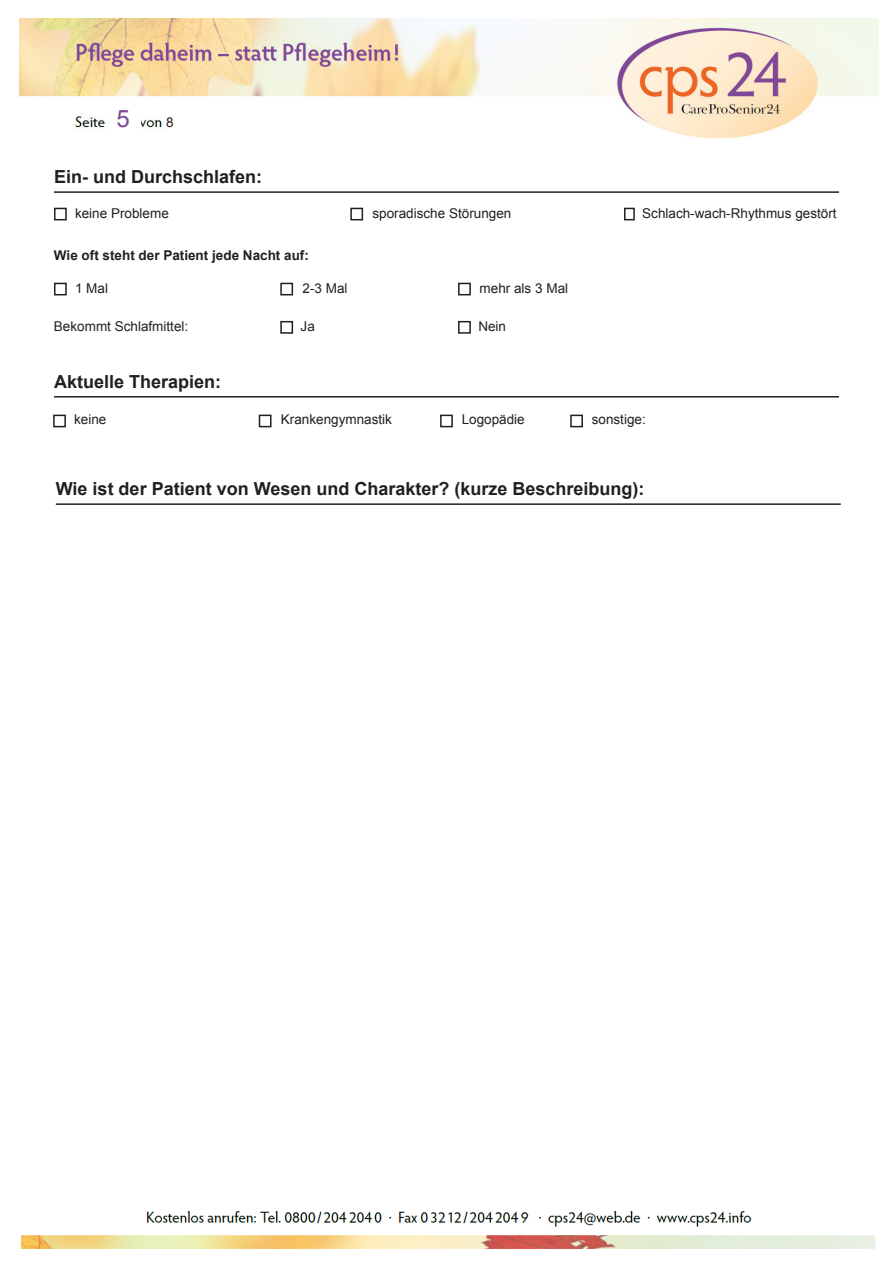
<style>
.page{position:relative;width:893px;height:1263px;background:#fff}
.page>*{position:absolute;margin:0;border:0;box-sizing:border-box;transform-origin:0 0}
.t1{font:24px "Arial";color:#7f4997}
.t2{font:700 18px "Arial";color:#231f20}
.t3{font:13.5px "Arial";color:#231f20}
.t4{font:700 13.5px "Arial";color:#231f20}
</style>
<div class="page">
<img style="left:19px;top:18px;width:860px;height:121px">
<div style="left:116px;top:106px;width:24px;height:30px;background:#fff"></div>
<div style="left:166px;top:110px;width:24px;height:29px;background:#fff"></div>
<hr style="left:54px;top:191px;width:785px;height:2px;background:#231f20">
<div style="left:54px;top:208px;width:13px;height:12px;border:2px solid #231f20"></div>
<div style="left:350px;top:208px;width:13px;height:12px;border:2px solid #231f20"></div>
<div style="left:624px;top:208px;width:11px;height:12px;border:2px solid #231f20"></div>
<div style="left:54px;top:283px;width:13px;height:12px;border:2px solid #231f20"></div>
<div style="left:280px;top:283px;width:13px;height:12px;border:2px solid #231f20"></div>
<div style="left:458px;top:283px;width:13px;height:12px;border:2px solid #231f20"></div>
<div style="left:280px;top:321px;width:13px;height:13px;border:2px solid #231f20"></div>
<div style="left:458px;top:321px;width:13px;height:13px;border:2px solid #231f20"></div>
<hr style="left:54px;top:396px;width:785px;height:1px;background:#231f20">
<div style="left:53px;top:415px;width:13px;height:12px;border:2px solid #231f20"></div>
<div style="left:259px;top:415px;width:12px;height:12px;border:2px solid #231f20"></div>
<div style="left:440px;top:415px;width:13px;height:12px;border:2px solid #231f20"></div>
<div style="left:570px;top:415px;width:13px;height:12px;border:2px solid #231f20"></div>
<img style="left:21px;top:1211px;width:854px;height:38px">
<hr style="left:56px;top:503px;width:785px;height:2px;background:#231f20">
<h1 class="t1" style="left:116px;top:103px;width:15px">5</h1>
<p class="t3" style="left:166px;top:113px;width:9px">8</p>
<h2 class="t2" style="left:54px;top:165px;width:210px">Ein- und Durchschlafen:</h2>
<p class="t3" style="left:75px;top:204px;width:95px">keine Probleme</p>
<p class="t3" style="left:373px;top:204px;width:140px">sporadische Störungen</p>
<p class="t3" style="left:642px;top:204px;width:196px">Schlach-wach-Rhythmus gestört</p>
<p class="t4" style="left:54px;top:247px;width:256px">Wie oft steht der Patient jede Nacht auf:</p>
<p class="t3" style="left:75px;top:279px;width:35px">1 Mal</p>
<p class="t3" style="left:302px;top:279px;width:47px">2-3 Mal</p>
<p class="t3" style="left:480px;top:279px;width:90px">mehr als 3 Mal</p>
<p class="t3" style="left:54px;top:317px;width:136px">Bekommt Schlafmittel:</p>
<p class="t3" style="left:301px;top:317px;width:16px">Ja</p>
<p class="t3" style="left:478px;top:317px;width:29px">Nein</p>
<h2 class="t2" style="left:54px;top:370px;width:169px">Aktuelle Therapien:</h2>
<p class="t3" style="left:74px;top:411px;width:34px">keine</p>
<p class="t3" style="left:281px;top:411px;width:113px">Krankengymnastik</p>
<p class="t3" style="left:462px;top:411px;width:65px">Logopädie</p>
<p class="t3" style="left:592px;top:411px;width:56px">sonstige:</p>
<h2 class="t2" style="left:56px;top:477px;width:590px">Wie ist der Patient von Wesen und Charakter? (kurze Beschreibung):</h2>
</div>
